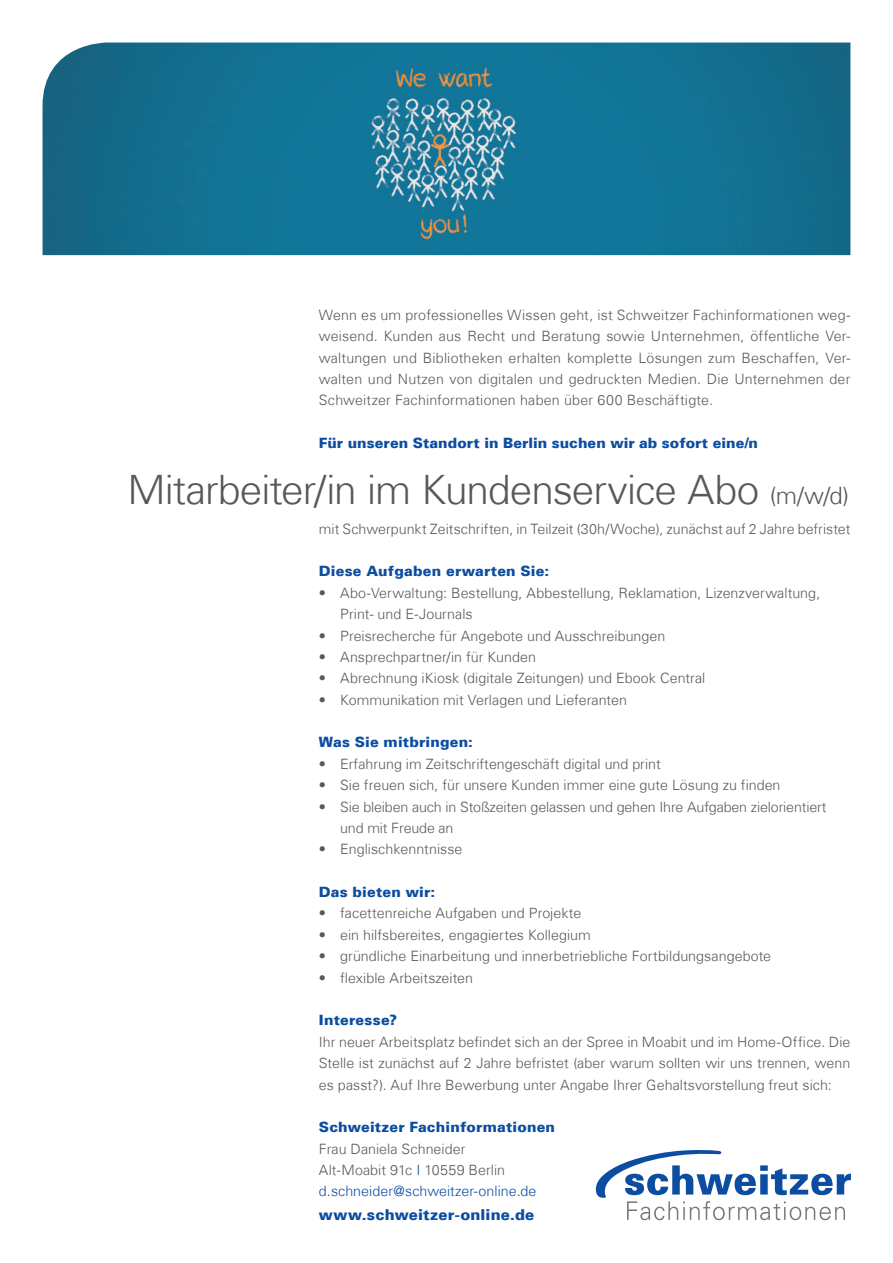
<style>
.page{position:relative;width:893px;height:1263px;background:#fff}
.page>*{position:absolute;margin:0;border:0;box-sizing:border-box;transform-origin:0 0}
.t1{font:300 40.5px "Univers Com 45";letter-spacing:-.025em;color:#57585a}
.t2{font:900 15px "Univers Com 75";letter-spacing:.01em;color:#0d4da1}
.t3{font:300 14.25px/21.3px "Univers Com 45";color:#57585a}
.t4{font:900 14.25px "Univers Com 75";letter-spacing:.01em;color:#0d4da1}
.s1{font-size:24px}
.s2{color:#0d4da1}
</style>
<div class="page">
<svg style="left:596px;top:1150px;width:255px;height:70px"></svg>
<img style="left:43px;top:43px;width:807px;height:212px">
<p class="t3" style="left:319px;top:304px;width:533px;text-align:justify">Wenn es um professionelles Wissen geht, ist Schweitzer Fachinformationen weg&shy;weisend. Kunden aus Recht und Beratung sowie Unternehmen, öffentliche Ver&shy;waltungen und Bibliotheken erhalten komplette Lösungen zum Beschaffen, Ver&shy;walten und Nutzen von digitalen und gedruckten Medien. Die Unternehmen der Schweitzer Fachinformationen haben über 600 Beschäftigte.</p>
<p class="t4" style="left:319px;top:434px;width:441px">Für unseren Standort in Berlin suchen wir ab sofort eine/n</p>
<h1 class="t1" style="left:128px;top:465px;width:723px">Mitarbeiter/in im Kundenservice Abo <span class="s1">(m/w/d)</span></h1>
<p class="t3" style="left:319px;top:518px;width:533px">mit Schwerpunkt Zeitschriften, in Teilzeit (30h/Woche), zunächst auf 2 Jahre befristet</p>
<p class="t4" style="left:319px;top:562px;width:232px">Diese Aufgaben erwarten Sie:</p>
<p class="t3" style="left:340px;top:582px;width:482px;text-indent:-21px">• Abo-Verwaltung: Bestellung, Abbestellung, Reklamation, Lizenzverwaltung,<br>Print- und E-Journals</p>
<p class="t3" style="left:319px;top:625px;width:348px">• Preisrecherche für Angebote und Ausschreibungen</p>
<p class="t3" style="left:319px;top:646px;width:219px">• Ansprechpartner/in für Kunden</p>
<p class="t3" style="left:319px;top:668px;width:388px">• Abrechnung iKiosk (digitale Zeitungen) und Ebook Central</p>
<p class="t3" style="left:319px;top:689px;width:310px">• Kommunikation mit Verlagen und Lieferanten</p>
<p class="t4" style="left:319px;top:733px;width:156px">Was Sie mitbringen:</p>
<p class="t3" style="left:319px;top:753px;width:343px">• Erfahrung im Zeitschriftengeschäft digital und print</p>
<p class="t3" style="left:319px;top:774px;width:463px">• Sie freuen sich, für unsere Kunden immer eine gute Lösung zu finden</p>
<p class="t3" style="left:340px;top:796px;width:488px;text-indent:-21px">• Sie bleiben auch in Stoßzeiten gelassen und gehen Ihre Aufgaben zielorientiert und mit Freude an</p>
<p class="t3" style="left:319px;top:839px;width:145px">• Englischkenntnisse</p>
<p class="t4" style="left:319px;top:883px;width:118px">Das bieten wir:</p>
<p class="t3" style="left:319px;top:903px;width:264px">• facettenreiche Aufgaben und Projekte</p>
<p class="t3" style="left:319px;top:924px;width:273px">• ein hilfsbereites, engagiertes Kollegium</p>
<p class="t3" style="left:319px;top:945px;width:454px">• gründliche Einarbeitung und innerbetriebliche Fortbildungsangebote</p>
<p class="t3" style="left:319px;top:967px;width:156px">• flexible Arbeitszeiten</p>
<p class="t4" style="left:319px;top:1011px;width:80px">Interesse?</p>
<p class="t3" style="left:319px;top:1031px;width:533px;text-align:justify">Ihr neuer Arbeitsplatz befindet sich an der Spree in Moabit und im Home-Office. Die Stelle ist zunächst auf 2 Jahre befristet (aber warum sollten wir uns trennen, wenn es passt?). Auf Ihre Bewerbung unter Angabe Ihrer Gehaltsvorstellung freut sich:</p>
<p class="t4" style="left:319px;top:1118px;width:238px">Schweitzer Fachinformationen</p>
<p class="t3" style="left:319px;top:1138px;width:219px">Frau Daniela Schneider<br>Alt-Moabit 91c <span class="s2">I</span> 10559 Berlin <span class="s2">d.schneider@schweitzer-online.de</span></p>
<p class="t2" style="left:319px;top:1206px;width:217px">www.schweitzer-online.de</p>
</div>
